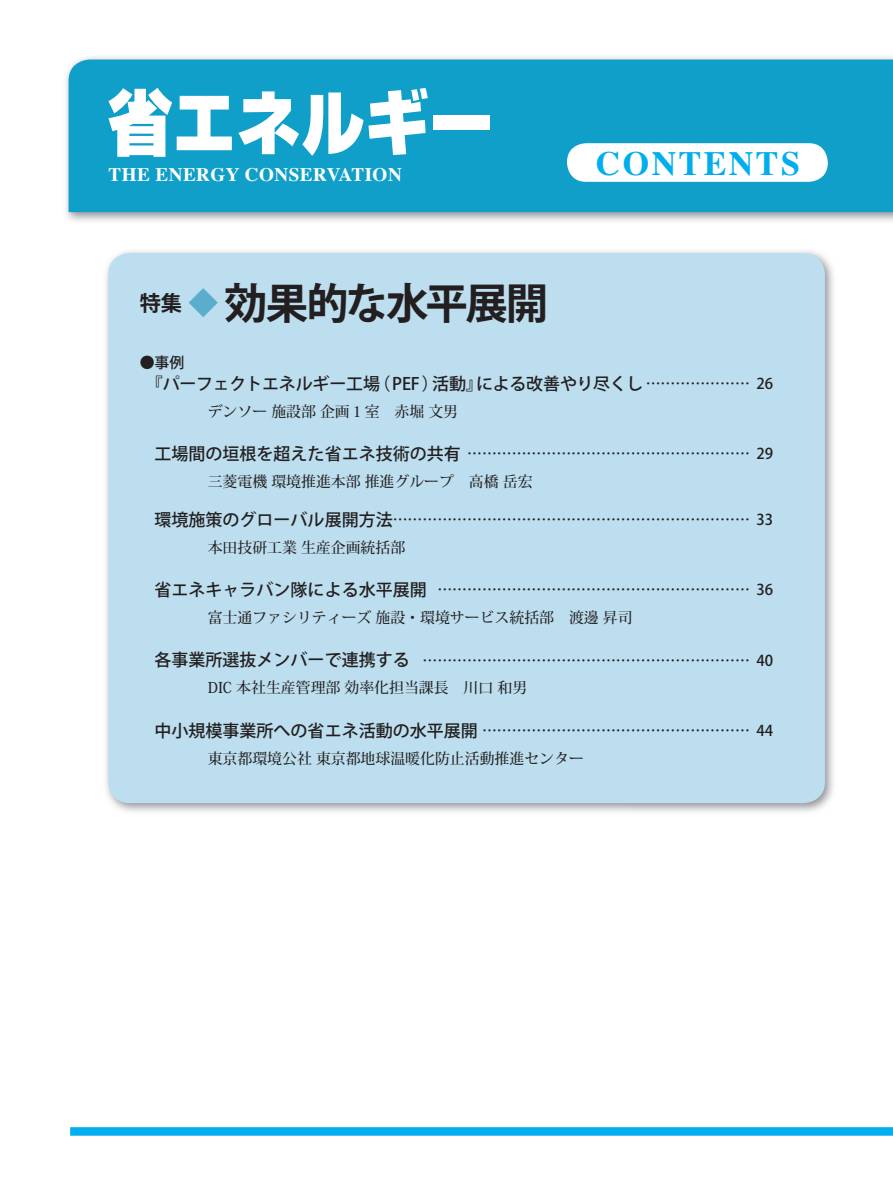
<style>
.page{position:relative;width:893px;height:1191px;background:#fff}
.page>*{position:absolute;margin:0;border:0;box-sizing:border-box;transform-origin:0 0}
.t1{font:700 42.45px "Koz Go Pro";letter-spacing:-.045em;color:#231f20}
.t2{font:700 34.05px "Times";letter-spacing:.07em;color:#00aeef}
.t3{font:700 19.2px "Times";letter-spacing:.025em;color:#fff}
.t4{font:500 16.95px "Koz Go Pro";letter-spacing:-.015em;color:#231f20}
.t5{font:500 14.85px "Koz Go Pro";color:#231f20}
.t6{font:500 14.85px "Koz Min Pro";color:#231f20}
.s1{font-size:29.7px;color:#5aadcd}
.s2{font-size:14.85px}
.s3{font-size:16.95px}
</style>
<div class="page">
<img style="left:66px;top:57px;width:827px;height:165px">
<div style="left:69px;top:60px;width:824px;height:152px;background:#109fc9"></div>
<svg style="left:108px;top:88px;width:124px;height:69px"></svg>
<svg style="left:238px;top:88px;width:190px;height:68px"></svg>
<div style="left:433px;top:115px;width:56px;height:15px;background:#fff"></div>
<div style="left:567px;top:143px;width:261px;height:39px;background:#fff;border-radius:19px"></div>
<div style="left:70px;top:1127px;width:823px;height:8px;background:#00aeef"></div>
<img style="left:106px;top:251px;width:728px;height:561px">
<div style="left:108px;top:253px;width:717px;height:550px;background:#bcdeee;border-radius:21px"></div>
<p class="t3" style="left:108px;top:156px;width:295px">THE ENERGY CONSERVATION</p>
<h2 class="t2" style="left:596px;top:130px;width:206px">CONTENTS</h2>
<h1 class="t1" style="left:140px;top:276px;width:410px"><sup>特集</sup> <span class="s1">◆</span> 効果的な水平展開</h1>
<p class="t5" style="left:140px;top:353px;width:46px">●事例</p>
<p class="t4" style="left:146px;top:373px;width:629px">『パーフェクトエネルギー工場（ PEF ）活動』による改善やり尽くし <span class="s2">………………… 26</span></p>
<p class="t6" style="left:208px;top:401px;width:252px">デンソー 施設部 企画１室　赤堀 文男</p>
<p class="t5" style="left:155px;top:444px;width:620px"><span class="s3">工場間の垣根を超えた省エネ技術の共有</span> ………………………………………………… 29</p>
<p class="t6" style="left:208px;top:471px;width:326px">三菱電機 環境推進本部 推進グループ　高橋 岳宏</p>
<p class="t5" style="left:155px;top:510px;width:620px"><span class="s3">環境施策のグローバル展開方法</span> ……………………………………………………………… 33</p>
<p class="t6" style="left:208px;top:537px;width:199px">本田技研工業 生産企画統括部</p>
<p class="t5" style="left:155px;top:580px;width:620px"><span class="s3">省エネキャラバン隊による水平展開</span> ……………………………………………………… 36</p>
<p class="t6" style="left:208px;top:607px;width:426px">富士通ファシリティーズ 施設・環境サービス統括部　渡邊 昇司</p>
<p class="t5" style="left:155px;top:650px;width:620px"><span class="s3">各事業所選抜メンバーで連携する</span> ………………………………………………………… 40</p>
<p class="t6" style="left:208px;top:677px;width:321px">DIC 本社生産管理部 効率化担当課長　川口 和男</p>
<p class="t5" style="left:155px;top:721px;width:620px"><span class="s3">中小規模事業所への省エネ活動の水平展開</span> ……………………………………………… 44</p>
<p class="t6" style="left:208px;top:747px;width:378px">東京都環境公社 東京都地球温暖化防止活動推進センター</p>
</div>
